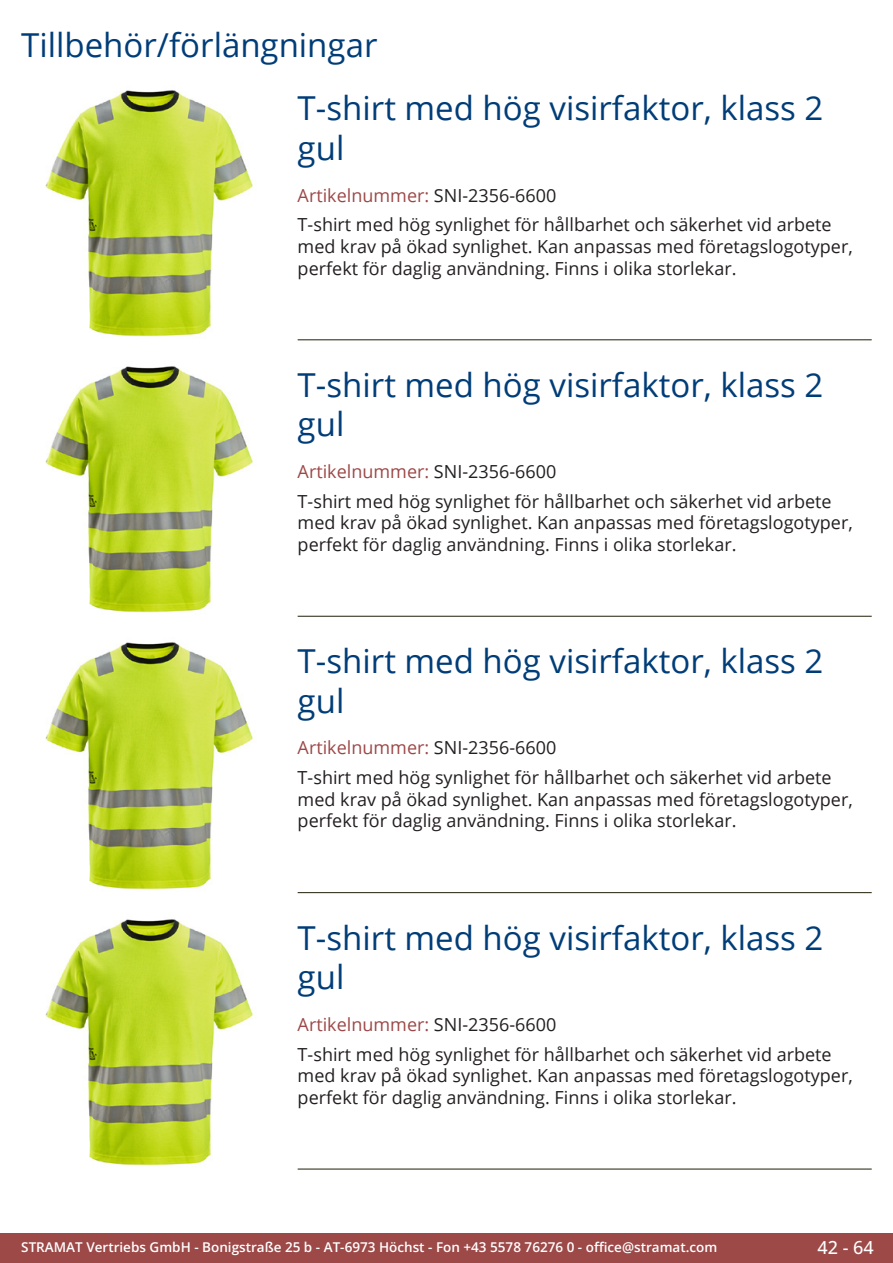
<style>
.page{position:relative;width:893px;height:1263px;background:#fff}
.page>*{position:absolute;margin:0;border:0;box-sizing:border-box;transform-origin:0 0}
.Produkttitel{font:33px/39.6px "Open Sans";color:#003d78}
.RastTitel{font:33px "Open Sans";color:#003d78}
.Beschreibung_Text{font:18px/21.6px "Open Sans";color:#231f20}
.TechDaten_Überschrif{font:18px "Open Sans";color:#9c4948}
.t1{font:500 18px "Open Sans";color:#fff}
.t2{font:600 13.5px "Open Sans";color:#fff}
.s1{color:#231f20}
</style>
<div class="page">
<div style="left:0;top:1233px;width:893px;height:30px;background:#9c4948"></div>
<hr style="left:298px;top:340px;width:574px;height:1px;background:#201d08">
<hr style="left:298px;top:616px;width:574px;height:1px;background:#201d08">
<hr style="left:298px;top:892px;width:574px;height:1px;background:#201d08">
<hr style="left:298px;top:1169px;width:574px;height:1px;background:#201d08">
<img style="left:45px;top:90px;width:208px;height:247px">
<img style="left:45px;top:366px;width:208px;height:247px">
<img style="left:45px;top:642px;width:208px;height:248px">
<img style="left:45px;top:919px;width:208px;height:247px">
<p class="RastTitel" style="left:21px;top:22px;width:358px">Tillbehör/förlängningar</p>
<p class="Produkttitel" style="left:298px;top:88px;width:527px">T-shirt med hög visirfaktor, klass 2 gul</p>
<p class="TechDaten_Überschrif" style="left:298px;top:183px;width:260px">Artikelnummer: <span class="s1">SNI-2356-6600</span></p>
<p class="Beschreibung_Text" style="left:298px;top:214px;width:557px">T-shirt med hög synlighet för hållbarhet och säkerhet vid arbete med krav på ökad synlighet. Kan anpassas med företagslogotyper, perfekt för daglig användning. Finns i olika storlekar.</p>
<p class="Produkttitel" style="left:298px;top:364px;width:527px">T-shirt med hög visirfaktor, klass 2 gul</p>
<p class="TechDaten_Überschrif" style="left:298px;top:459px;width:260px">Artikelnummer: <span class="s1">SNI-2356-6600</span></p>
<p class="Beschreibung_Text" style="left:298px;top:490px;width:557px">T-shirt med hög synlighet för hållbarhet och säkerhet vid arbete med krav på ökad synlighet. Kan anpassas med företagslogotyper, perfekt för daglig användning. Finns i olika storlekar.</p>
<p class="Produkttitel" style="left:298px;top:640px;width:527px">T-shirt med hög visirfaktor, klass 2 gul</p>
<p class="TechDaten_Überschrif" style="left:298px;top:735px;width:260px">Artikelnummer: <span class="s1">SNI-2356-6600</span></p>
<p class="Beschreibung_Text" style="left:298px;top:766px;width:557px">T-shirt med hög synlighet för hållbarhet och säkerhet vid arbete med krav på ökad synlighet. Kan anpassas med företagslogotyper, perfekt för daglig användning. Finns i olika storlekar.</p>
<p class="Produkttitel" style="left:298px;top:917px;width:527px">T-shirt med hög visirfaktor, klass 2 gul</p>
<p class="TechDaten_Überschrif" style="left:298px;top:1012px;width:260px">Artikelnummer: <span class="s1">SNI-2356-6600</span></p>
<p class="Beschreibung_Text" style="left:298px;top:1043px;width:557px">T-shirt med hög synlighet för hållbarhet och säkerhet vid arbete med krav på ökad synlighet. Kan anpassas med företagslogotyper, perfekt för daglig användning. Finns i olika storlekar.</p>
<p class="t2" style="left:21px;top:1238px;width:698px">STRAMAT Vertriebs GmbH - Bonigstraße 25 b - AT-6973 Höchst - Fon +43 5578 76276 0 - office@stramat.com</p>
<p class="t1" style="left:817px;top:1234px;width:58px">42 - 64</p>
</div>
